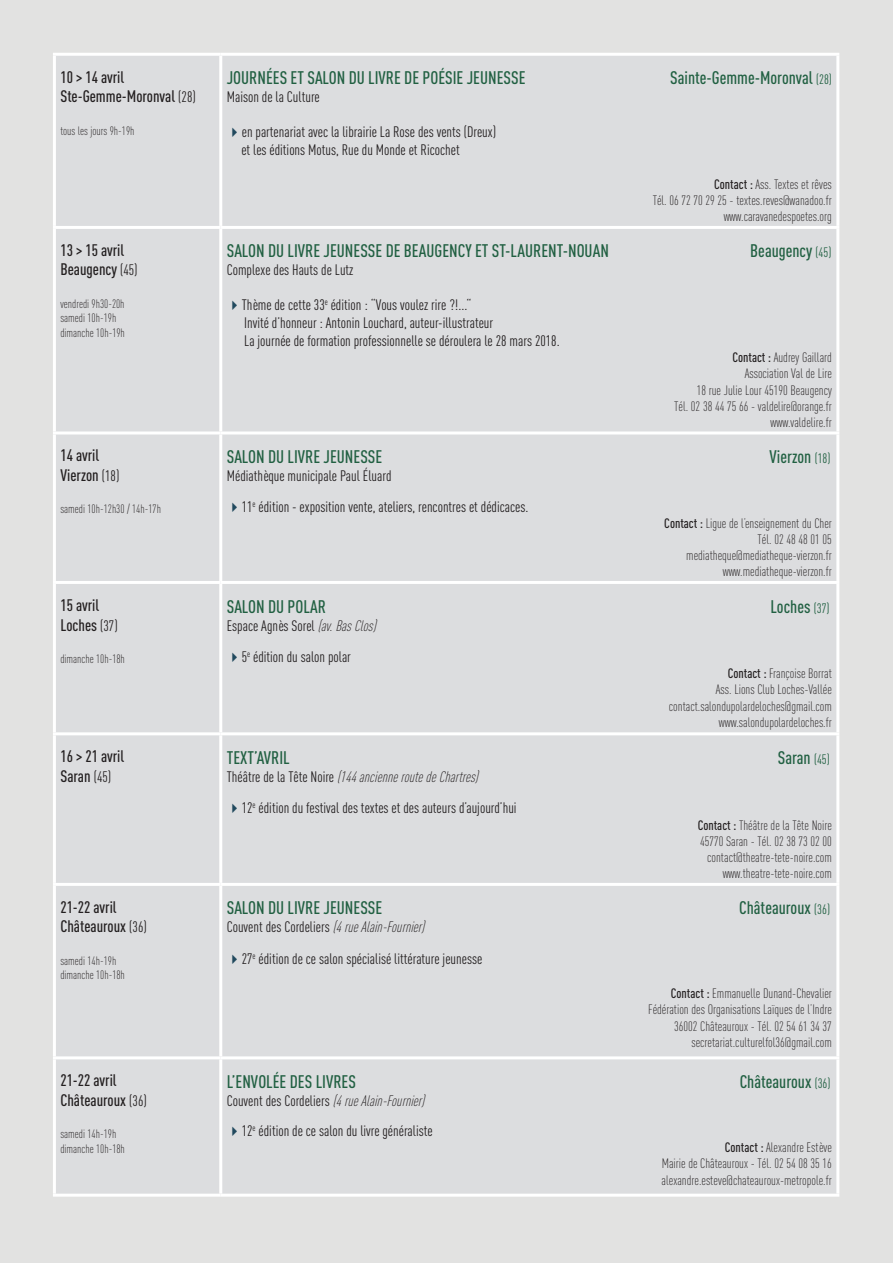
<style>
.page{position:relative;width:893px;height:1263px;background:#e2e2e1}
.page>*{position:absolute;margin:0;border:0;box-sizing:border-box;transform-origin:0 0}
.t1{font:500 18px "DIN Cond";color:#216042}
.t2{font:500 16.5px/19.8px "DIN Cond";color:#231f20}
.t3{font:15px/18px "DIN Cond";color:#231f20}
.t4{font:italic 300 15px "DIN Cond";color:#231f20}
.t5{font:300 13.5px/16.2px "DIN Cond";color:#231f20;text-align:right}
.t6{font:300 12px/14.4px "DIN Cond";color:#231f20}
.s1{font-weight:400;font-size:15px}
.s2{font-weight:400;font-size:13.5px}
.s3{color:#21495e}
.s4{font-weight:500}
.s5{font-weight:300;font-style:italic}
.s6{font-weight:400;font-style:normal}
</style>
<div class="page">
<hr style="left:53px;top:53px;width:168px;height:3px;background:#fff">
<hr style="left:53px;top:56px;width:3px;height:170px;background:#fff">
<hr style="left:221px;top:53px;width:618px;height:3px;background:#fff">
<hr style="left:219px;top:56px;width:3px;height:170px;background:#fff">
<hr style="left:836px;top:56px;width:3px;height:170px;background:#fff">
<hr style="left:53px;top:226px;width:168px;height:3px;background:#fff">
<hr style="left:53px;top:229px;width:3px;height:202px;background:#fff">
<hr style="left:221px;top:226px;width:618px;height:3px;background:#fff">
<hr style="left:219px;top:229px;width:3px;height:202px;background:#fff">
<hr style="left:836px;top:229px;width:3px;height:202px;background:#fff">
<hr style="left:53px;top:431px;width:168px;height:3px;background:#fff">
<hr style="left:53px;top:434px;width:3px;height:147px;background:#fff">
<hr style="left:221px;top:431px;width:618px;height:3px;background:#fff">
<hr style="left:219px;top:434px;width:3px;height:147px;background:#fff">
<hr style="left:836px;top:434px;width:3px;height:147px;background:#fff">
<hr style="left:53px;top:581px;width:168px;height:3px;background:#fff">
<hr style="left:53px;top:584px;width:3px;height:148px;background:#fff">
<hr style="left:221px;top:581px;width:618px;height:3px;background:#fff">
<hr style="left:219px;top:584px;width:3px;height:148px;background:#fff">
<hr style="left:836px;top:584px;width:3px;height:148px;background:#fff">
<hr style="left:53px;top:732px;width:168px;height:3px;background:#fff">
<hr style="left:53px;top:735px;width:3px;height:148px;background:#fff">
<hr style="left:221px;top:732px;width:618px;height:3px;background:#fff">
<hr style="left:219px;top:735px;width:3px;height:148px;background:#fff">
<hr style="left:836px;top:735px;width:3px;height:148px;background:#fff">
<hr style="left:53px;top:883px;width:168px;height:3px;background:#fff">
<hr style="left:53px;top:886px;width:3px;height:170px;background:#fff">
<hr style="left:221px;top:883px;width:618px;height:3px;background:#fff">
<hr style="left:219px;top:886px;width:3px;height:170px;background:#fff">
<hr style="left:836px;top:886px;width:3px;height:170px;background:#fff">
<hr style="left:53px;top:1056px;width:168px;height:3px;background:#fff">
<hr style="left:53px;top:1059px;width:3px;height:135px;background:#fff">
<hr style="left:221px;top:1056px;width:618px;height:3px;background:#fff">
<hr style="left:219px;top:1059px;width:3px;height:135px;background:#fff">
<hr style="left:836px;top:1059px;width:3px;height:135px;background:#fff">
<hr style="left:53px;top:1194px;width:168px;height:3px;background:#fff">
<hr style="left:221px;top:1194px;width:618px;height:3px;background:#fff">
<p class="t2" style="left:60px;top:66px;width:137px">10 &gt; 14 avril<br>Ste-Gemme-Moronval <span class="s1">(28)</span></p>
<p class="t6" style="left:60px;top:123px;width:76px">tous les jours 9h-19h</p>
<h1 class="t1" style="left:227px;top:67px;width:300px">JOURNÉES ET SALON DU LIVRE DE POÉSIE JEUNESSE</h1>
<h1 class="t1" style="left:670px;top:67px;width:163px">Sainte-Gemme-Moronval <span class="s2">(28)</span></h1>
<p class="t3" style="left:227px;top:88px;width:95px">Maison de la Culture</p>
<p class="t3" style="left:241px;top:122px;width:256px;text-indent:-15px"><span class="s3">✔</span>en partenariat avec la librairie La Rose des vents (Dreux) et les éditions Motus, Rue du Monde et Ricochet</p>
<p class="t5" style="left:653px;top:176px;width:181px"><span class="s4">Contact :</span> Ass. Textes et rêves<br>Tél. 06 72 70 29 25 - textes.reves@wanadoo.fr www.caravanedespoetes.org</p>
<p class="t2" style="left:60px;top:240px;width:79px">13 &gt; 15 avril<br>Beaugency <span class="s1">(45)</span></p>
<p class="t6" style="left:60px;top:296px;width:66px">vendredi 9h30-20h samedi 10h-19h dimanche 10h-19h</p>
<h1 class="t1" style="left:227px;top:240px;width:384px">SALON DU LIVRE JEUNESSE DE BEAUGENCY ET ST-LAURENT-NOUAN</h1>
<h1 class="t1" style="left:750px;top:240px;width:83px">Beaugency <span class="s2">(45)</span></h1>
<p class="t3" style="left:227px;top:261px;width:128px">Complexe des Hauts de Lutz</p>
<p class="t3" style="left:244px;top:296px;width:317px;text-indent:-17px"><span class="s3">✔</span>Thème de cette 33<sup>e</sup> édition : “Vous voulez rire ?!...“<br>Invité d’honneur : Antonin Louchard, auteur-illustrateur<br>La journée de formation professionnelle se déroulera le 28 mars 2018.</p>
<p class="t5" style="left:674px;top:349px;width:159px"><span class="s4">Contact :</span> Audrey Gaillard<br>Association Val de Lire<br>18 rue Julie Lour 45190 Beaugency<br>Tél. 02 38 44 75 66 - valdelire@orange.fr www.valdelire.fr</p>
<p class="t2" style="left:60px;top:445px;width:60px">14 avril<br>Vierzon <span class="s1">(18)</span></p>
<p class="t6" style="left:60px;top:502px;width:102px">samedi 10h-12h30 / 14h-17h</p>
<h1 class="t1" style="left:227px;top:446px;width:157px">SALON DU LIVRE JEUNESSE</h1>
<h1 class="t1" style="left:769px;top:446px;width:62px">Vierzon <span class="s2">(18)</span></h1>
<p class="t3" style="left:227px;top:467px;width:166px">Médiathèque municipale Paul Éluard</p>
<p class="t3" style="left:227px;top:497px;width:303px"><span class="s3">✔</span>11<sup>e</sup> édition - exposition vente, ateliers, rencontres et dédicaces.</p>
<p class="t5" style="left:664px;top:515px;width:169px"><span class="s4">Contact :</span> Ligue de l’enseignement du Cher<br>Tél. 02 48 48 01 05 mediatheque@mediatheque-vierzon.fr www.mediatheque-vierzon.fr</p>
<p class="t2" style="left:60px;top:595px;width:59px">15 avril<br>Loches <span class="s1">(37)</span></p>
<p class="t6" style="left:60px;top:651px;width:66px">dimanche 10h-18h</p>
<h1 class="t1" style="left:227px;top:595px;width:101px">SALON DU POLAR</h1>
<h1 class="t1" style="left:770px;top:595px;width:61px">Loches <span class="s2">(37)</span></h1>
<p class="t3" style="left:227px;top:616px;width:154px">Espace Agnès Sorel <span class="s5">(av.BasClos)</span></p>
<p class="t3" style="left:227px;top:648px;width:126px"><span class="s3">✔</span>5<sup>e</sup> édition du salon polar</p>
<p class="t5" style="left:669px;top:665px;width:164px"><span class="s4">Contact :</span> Françoise Borrat<br>Ass. Lions Club Loches-Vallée contact.salondupolardeloches@gmail.com www.salondupolardeloches.fr</p>
<p class="t2" style="left:60px;top:746px;width:65px">16 &gt; 21 avril<br>Saran <span class="s1">(45)</span></p>
<h1 class="t1" style="left:227px;top:747px;width:64px">TEXT’AVRIL</h1>
<h1 class="t1" style="left:778px;top:747px;width:54px">Saran <span class="s2">(45)</span></h1>
<p class="t4" style="left:227px;top:768px;width:257px"><span class="s6">T h é â t r e d e l a T ê t e N o i r e</span> (144ancienneroutedeChartres)</p>
<p class="t3" style="left:227px;top:799px;width:291px"><span class="s3">✔</span>12<sup>e</sup> édition du festival des textes et des auteurs d’aujourd’hui</p>
<p class="t2" style="left:60px;top:896px;width:88px">21-22 avril<br>Châteauroux <span class="s1">(36)</span></p>
<p class="t6" style="left:60px;top:953px;width:66px">samedi 14h-19h dimanche 10h-18h</p>
<p class="t2" style="left:60px;top:1070px;width:88px">21-22 avril<br>Châteauroux <span class="s1">(36)</span></p>
<p class="t6" style="left:60px;top:1127px;width:66px">samedi 14h-19h dimanche 10h-18h</p>
<p class="t5" style="left:698px;top:817px;width:136px"><span class="s4">Contact :</span> Théâtre de la Tête Noire<br>45770 Saran - Tél. 02 38 73 02 00 contact@theatre-tete-noire.com www.theatre-tete-noire.com</p>
<h1 class="t1" style="left:227px;top:897px;width:157px">SALON DU LIVRE JEUNESSE</h1>
<h1 class="t1" style="left:739px;top:897px;width:92px">Châteauroux <span class="s2">(36)</span></h1>
<p class="t3" style="left:227px;top:918px;width:203px">Couvent des Cordeliers <span class="s5">(4rueAlain-Fournier)</span></p>
<p class="t3" style="left:227px;top:949px;width:257px"><span class="s3">✔</span>27<sup>e</sup> édition de ce salon spécialisé littérature jeunesse</p>
<p class="t5" style="left:648px;top:985px;width:185px"><span class="s4">Contact :</span> Emmanuelle Dunand-Chevalier Fédération des Organisations Laïques de l’Indre 36002 Châteauroux - Tél. 02 54 61 34 37 secretariat.culturelfol36@gmail.com</p>
<h1 class="t1" style="left:227px;top:1071px;width:131px">L’ENVOLÉE DES LIVRES</h1>
<h1 class="t1" style="left:740px;top:1071px;width:92px">Châteauroux <span class="s2">(36)</span></h1>
<p class="t3" style="left:227px;top:1091px;width:203px">Couvent des Cordeliers <span class="s5">(4rueAlain-Fournier)</span></p>
<p class="t3" style="left:227px;top:1121px;width:207px"><span class="s3">✔</span>12<sup>e</sup> édition de ce salon du livre généraliste</p>
<p class="t5" style="left:661px;top:1139px;width:172px;text-align:justify;text-indent:63px"><span class="s4">Contact :</span> Alexandre Estève Mairie de Châteauroux - Tél. 02 54 08 35 16 alexandre.esteve@chateauroux-metropole.fr</p>
</div>
